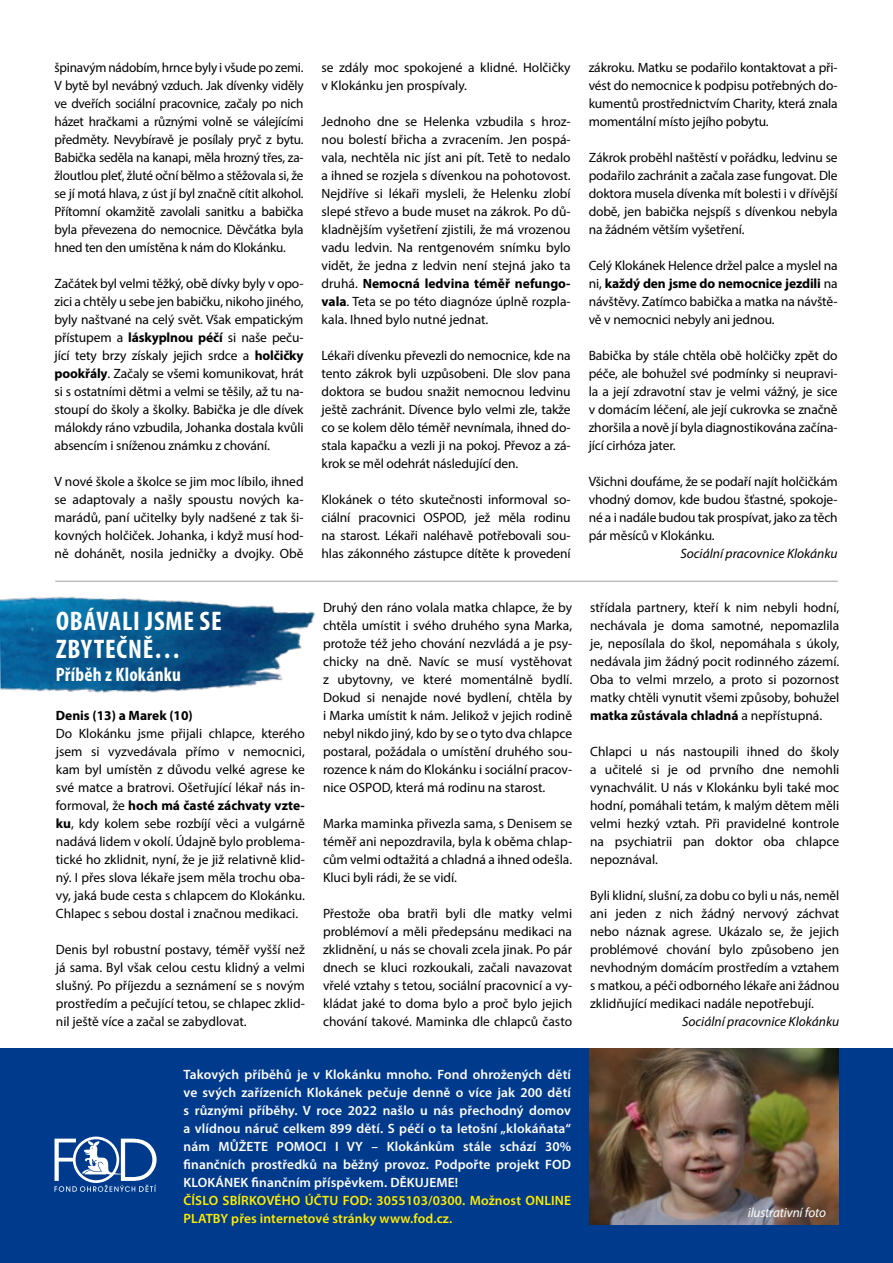
<style>
.page{position:relative;width:893px;height:1263px;background:#fff}
.page>*{position:absolute;margin:0;border:0;box-sizing:border-box;transform-origin:0 0}
.t1{font:700 condensed 27px/28.5px "Myriad Pro";letter-spacing:.03em;color:#fff}
.t2{font:700 condensed 19.5px "Myriad Pro";letter-spacing:.01em;color:#fff}
.t3{font:13.5px/18px "Myriad Pro";letter-spacing:-.005em;color:#000;text-align:justify}
.t4{font:600 13.5px/18px "Myriad Pro";letter-spacing:.01em;color:#fff;text-align:justify}
.t5{font:600 13.5px/18px "Myriad Pro";letter-spacing:.01em;color:#ffed00}
.t6{font:italic 13.5px "Myriad Pro";color:#000}
.t7{font:700 13.5px "Myriad Pro";color:#000}
.t8{font:italic 13.5px "Myriad Pro";letter-spacing:-.01em;color:#fff}
.s1{font-weight:700}
</style>
<div class="page">
<div style="left:0;top:1048px;width:893px;height:215px;background:#003a8c"></div>
<svg style="left:55px;top:1136px;width:102px;height:56px"></svg>
<hr style="left:55px;top:581px;width:783px;height:1px;background:#9c9e9f">
<img style="left:590px;top:1048px;width:248px;height:176px">
<img style="left:0;top:580px;width:321px;height:113px">
<p class="t3" style="left:55px;top:58px;width:251px">špinavým nádobím, hrnce byly i všude po zemi.<br>V bytě byl nevábný vzduch. Jak dívenky viděly ve dveřích sociální pracovnice, začaly po nich házet hračkami a různými volně se válejícími předměty. Nevybíravě je posílaly pryč z bytu.<br>Babička seděla na kanapi, měla hrozný třes, za&shy;žloutlou pleť, žluté oční bělmo a stěžovala si, že se jí motá hlava, z úst jí byl značně cítit alkohol.<br>Přítomní okamžitě zavolali sanitku a babička byla převezena do nemocnice. Děvčátka byla hned ten den umístěna k nám do Klokánku.</p>
<p class="t3" style="left:55px;top:274px;width:251px">Začátek byl velmi těžký, obě dívky byly v opo&shy;zici a chtěly u sebe jen babičku, nikoho jiného, byly naštvané na celý svět. Však empatickým přístupem a <span class="s1">láskyplnou péčí</span> si naše peču&shy;jící tety brzy získaly jejich srdce a <span class="s1">holčičky pookřály</span>. Začaly se všemi komunikovat, hrát si s ostatními dětmi a velmi se těšily, až tu na&shy;stoupí do školy a školky. Babička je dle dívek málokdy ráno vzbudila, Johanka dostala kvůli absencím i sníženou známku z chování.</p>
<p class="t3" style="left:55px;top:472px;width:251px">V nové škole a školce se jim moc líbilo, ihned se adaptovaly a našly spoustu nových ka&shy;marádů, paní učitelky byly nadšené z tak ši&shy;kovných holčiček. Johanka, i když musí hod&shy;ně dohánět, nosila jedničky a dvojky. Obě</p>
<p class="t3" style="left:322px;top:58px;width:251px">se zdály moc spokojené a klidné. Holčičky v Klokánku jen prospívaly.</p>
<p class="t3" style="left:322px;top:112px;width:251px">Jednoho dne se Helenka vzbudila s hroz&shy;nou bolestí břicha a zvracením. Jen pospá&shy;vala, nechtěla nic jíst ani pít. Tetě to nedalo a ihned se rozjela s dívenkou na pohotovost.<br>Nejdříve si lékaři mysleli, že Helenku zlobí slepé střevo a bude muset na zákrok. Po dů&shy;kladnějším vyšetření zjistili, že má vrozenou vadu ledvin. Na rentgenovém snímku bylo vidět, že jedna z ledvin není stejná jako ta druhá. <span class="s1">Nemocná ledvina téměř nefungo&shy;vala</span>. Teta se po této diagnóze úplně rozpla&shy;kala. Ihned bylo nutné jednat.</p>
<p class="t3" style="left:322px;top:346px;width:251px">Lékaři dívenku převezli do nemocnice, kde na tento zákrok byli uzpůsobeni. Dle slov pana doktora se budou snažit nemocnou ledvinu ještě zachránit. Dívence bylo velmi zle, takže co se kolem dělo téměř nevnímala, ihned do&shy;stala kapačku a vezli ji na pokoj. Převoz a zá&shy;krok se měl odehrát následující den.</p>
<p class="t3" style="left:322px;top:490px;width:251px">Klokánek o této skutečnosti informoval so&shy;ciální pracovnici OSPOD, jež měla rodinu na starost. Lékaři naléhavě potřebovali sou&shy;hlas zákonného zástupce dítěte k provedení</p>
<p class="t3" style="left:589px;top:58px;width:251px">zákroku. Matku se podařilo kontaktovat a při&shy;vést do nemocnice k podpisu potřebných do&shy;kumentů prostřednictvím Charity, která znala momentální místo jejího pobytu.</p>
<p class="t3" style="left:589px;top:148px;width:251px">Zákrok proběhl naštěstí v pořádku, ledvinu se podařilo zachránit a začala zase fungovat. Dle doktora musela dívenka mít bolesti i v dřívější době, jen babička nejspíš s dívenkou nebyla na žádném větším vyšetření.</p>
<p class="t3" style="left:589px;top:256px;width:251px">Celý Klokánek Helence držel palce a myslel na ni, <span class="s1">každý den jsme do nemocnice jezdili</span> na návštěvy. Zatímco babička a matka na návště&shy;vě v nemocnici nebyly ani jednou.</p>
<p class="t3" style="left:589px;top:346px;width:251px">Babička by stále chtěla obě holčičky zpět do péče, ale bohužel své podmínky si neupravi&shy;la a její zdravotní stav je velmi vážný, je sice v domácím léčení, ale její cukrovka se značně zhoršila a nově jí byla diagnostikována začína&shy;jící cirhóza jater.</p>
<p class="t3" style="left:589px;top:472px;width:251px">Všichni doufáme, že se podaří najít holčičkám vhodný domov, kde budou šťastné, spokoje&shy;né a i nadále budou tak prospívat, jako za těch pár měsíců v Klokánku.</p>
<p class="t6" style="left:680px;top:545px;width:159px">Sociální pracovnice Klokánku</p>
<h1 class="t1" style="left:56px;top:606px;width:167px">OBÁVALI JSME SE<br>ZBYTEČNĚ…</h1>
<h2 class="t2" style="left:56px;top:662px;width:127px">Příběh z Klokánku</h2>
<p class="t7" style="left:56px;top:707px;width:139px">Denis (13) a Marek (10)</p>
<p class="t3" style="left:56px;top:724px;width:251px">Do Klokánku jsme přijali chlapce, kterého jsem si vyzvedávala přímo v nemocnici, kam byl umístěn z důvodu velké agrese ke své matce a bratrovi. Ošetřující lékař nás in&shy;formoval, že <span class="s1">hoch má časté záchvaty vzte&shy;ku</span>, kdy kolem sebe rozbíjí věci a vulgárně nadává lidem v okolí. Údajně bylo problema&shy;tické ho zklidnit, nyní, že je již relativně klid&shy;ný. I přes slova lékaře jsem měla trochu oba&shy;vy, jaká bude cesta s chlapcem do Klokánku.<br>Chlapec s sebou dostal i značnou medikaci.</p>
<p class="t3" style="left:56px;top:940px;width:251px">Denis byl robustní postavy, téměř vyšší než já sama. Byl však celou cestu klidný a velmi slušný. Po příjezdu a seznámení se s novým prostředím a pečující tetou, se chlapec zklid&shy;nil ještě více a začal se zabydlovat.</p>
<p class="t3" style="left:323px;top:598px;width:251px">Druhý den ráno volala matka chlapce, že by chtěla umístit i svého druhého syna Marka, protože též jeho chování nezvládá a je psy&shy;chicky na dně. Navíc se musí vystěhovat z ubytovny, ve které momentálně bydlí.<br>Dokud si nenajde nové bydlení, chtěla by i Marka umístit k nám. Jelikož v jejich rodině nebyl nikdo jiný, kdo by se o tyto dva chlapce postaral, požádala o umístění druhého sou&shy;rozence k nám do Klokánku i sociální pracov&shy;nice OSPOD, která má rodinu na starost.</p>
<p class="t3" style="left:323px;top:814px;width:251px">Marka maminka přivezla sama, s Denisem se téměř ani nepozdravila, byla k oběma chlap&shy;cům velmi odtažitá a chladná a ihned odešla.<br>Kluci byli rádi, že se vidí.</p>
<p class="t3" style="left:323px;top:904px;width:251px">Přestože oba bratři byli dle matky velmi problémoví a měli předepsánu medikaci na zklidnění, u nás se chovali zcela jinak. Po pár dnech se kluci rozkoukali, začali navazovat vřelé vztahy s tetou, sociální pracovnicí a vy&shy;kládat jaké to doma bylo a proč bylo jejich chování takové. Maminka dle chlapců často</p>
<p class="t4" style="left:184px;top:1065px;width:389px">Takových příběhů je v Klokánku mnoho. Fond ohrožených dětí ve svých zařízeních Klokánek pečuje denně o více jak 200 dětí s různými příběhy. V roce 2022 našlo u nás přechodný domov a vlídnou náruč celkem 899 dětí. S péčí o ta letošní „klokáňata“ nám MŮŽETE POMOCI I VY – Klokánkům stále schází 30% finančních prostředků na běžný provoz. Podpořte projekt FOD KLOKÁNEK finančním příspěvkem. DĚKUJEME!</p>
<p class="t5" style="left:184px;top:1191px;width:389px">ČÍSLO SBÍRKOVÉHO ÚČTU FOD: 3055103/0300. Možnost ONLINE<br>PLATBY přes internetové stránky www.fod.cz.</p>
<p class="t3" style="left:590px;top:598px;width:251px">střídala partnery, kteří k nim nebyli hodní, nechávala je doma samotné, nepomazlila je, neposílala do škol, nepomáhala s úkoly, nedávala jim žádný pocit rodinného zázemí.<br>Oba to velmi mrzelo, a proto si pozornost matky chtěli vynutit všemi způsoby, bohužel <span class="s1">matka zůstávala chladná</span> a nepřístupná.</p>
<p class="t3" style="left:590px;top:742px;width:251px">Chlapci u nás nastoupili ihned do školy a učitelé si je od prvního dne nemohli vynachválit. U nás v Klokánku byli také moc hodní, pomáhali tetám, k malým dětem měli velmi hezký vztah. Při pravidelné kontrole na psychiatrii pan doktor oba chlapce nepoznával.</p>
<p class="t3" style="left:590px;top:886px;width:251px">Byli klidní, slušní, za dobu co byli u nás, neměl ani jeden z nich žádný nervový záchvat nebo náznak agrese. Ukázalo se, že jejich problémové chování bylo způsobeno jen nevhodným domácím prostředím a vztahem s matkou, a péči odborného lékaře ani žádnou zklidňující medikaci nadále nepotřebují.</p>
<p class="t6" style="left:682px;top:1013px;width:159px">Sociální pracovnice Klokánku</p>
<p class="t8" style="left:748px;top:1204px;width:80px">ilustrativní foto</p>
</div>
